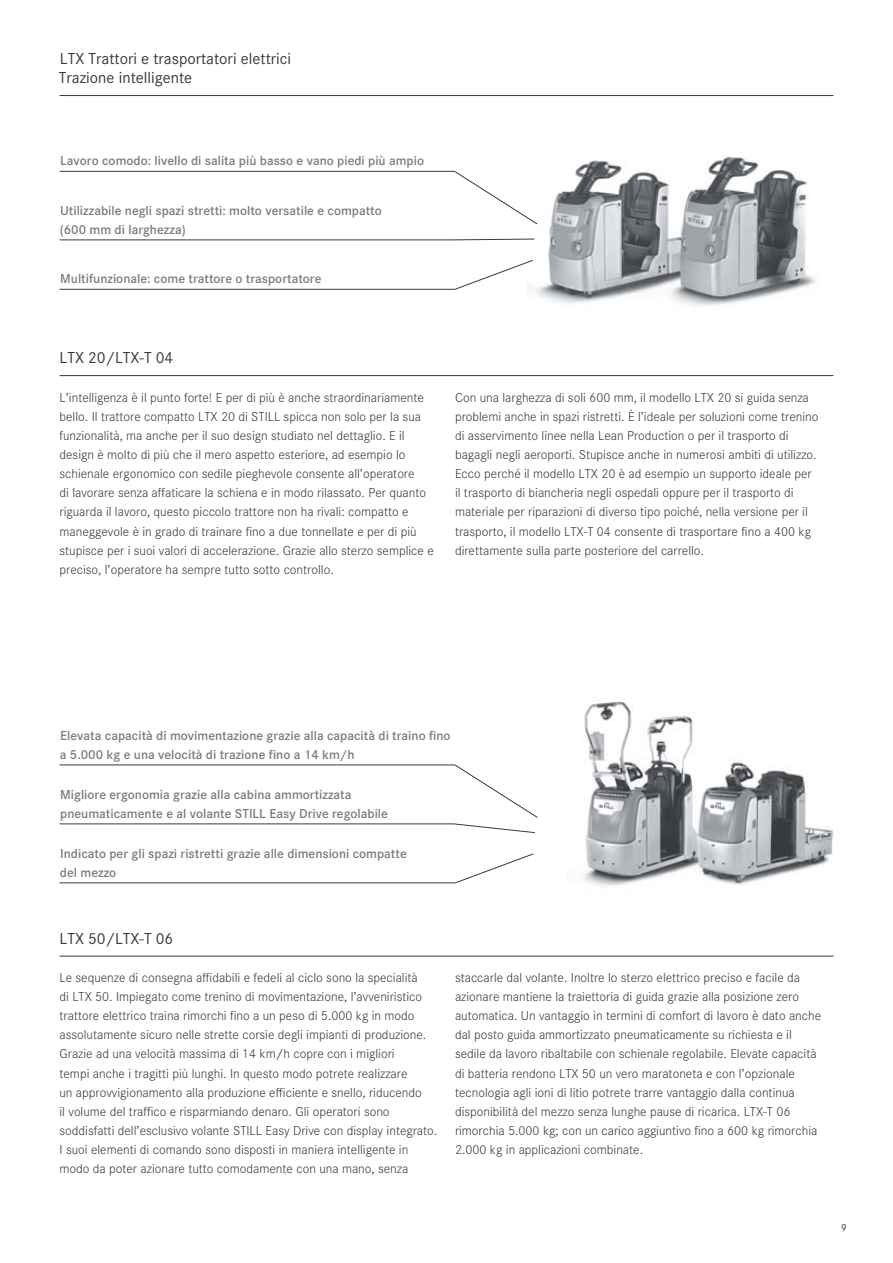
<style>
.page{position:relative;width:893px;height:1263px;background:#fff}
.page>*{position:absolute;margin:0;border:0;box-sizing:border-box;transform-origin:0 0}
.t1{font:16.5px/19.2px "Corporate S";color:#383a3b}
.t2{font:300 13.5px/19.2px "Corporate S";color:#383a3b}
.t3{font:600 13.5px/18.8px "Corporate S";color:#787b7f}
.t4{font:10.5px "Corporate S";color:#383a3b}
</style>
<div class="page">
<img style="left:526px;top:96px;width:307px;height:210px">
<img style="left:582px;top:701px;width:252px;height:185px">
<hr style="left:60px;top:95px;width:773px;height:1px;background:#383a3b">
<hr style="left:60px;top:171px;width:395px;height:1px;background:#383a3b">
<hr style="left:60px;top:765px;width:395px;height:1px;background:#383a3b">
<hr style="left:60px;top:240px;width:395px;height:1px;background:#383a3b">
<hr style="left:60px;top:824px;width:395px;height:1px;background:#383a3b">
<hr style="left:60px;top:289px;width:395px;height:1px;background:#383a3b">
<hr style="left:60px;top:882px;width:395px;height:1px;background:#383a3b">
<svg style="left:454px;top:239px;width:81px;height:1px"></svg>
<svg style="left:455px;top:260px;width:78px;height:30px"></svg>
<svg style="left:454px;top:171px;width:84px;height:53px"></svg>
<svg style="left:455px;top:824px;width:80px;height:9px"></svg>
<svg style="left:454px;top:853px;width:80px;height:30px"></svg>
<svg style="left:454px;top:764px;width:84px;height:54px"></svg>
<hr style="left:60px;top:375px;width:773px;height:1px;background:#383a3b">
<hr style="left:60px;top:956px;width:773px;height:1px;background:#383a3b">
<p class="t1" style="left:59px;top:48px;width:234px">LTX Trattori e trasportatori elettrici<br>Trazione intelligente</p>
<p class="t3" style="left:60px;top:150px;width:365px">Lavoro comodo: livello di salita più basso e vano piedi più ampio</p>
<p class="t3" style="left:60px;top:200px;width:324px">Utilizzabile negli spazi stretti: molto versatile e compatto (600 mm di larghezza)</p>
<p class="t3" style="left:60px;top:268px;width:263px">Multifunzionale: come trattore o trasportatore</p>
<p class="t1" style="left:60px;top:347px;width:115px">LTX 20/LTX-T 04</p>
<p class="t2" style="left:60px;top:387px;width:376px">L’intelligenza è il punto forte! E per di più è anche straordinariamente bello. Il trattore compatto LTX 20 di STILL spicca non solo per la sua funzionalità, ma anche per il suo design studiato nel dettaglio. E il design è molto di più che il mero aspetto esteriore, ad esempio lo schienale ergonomico con sedile pieghevole consente all’operatore<br>di lavorare senza affaticare la schiena e in modo rilassato. Per quanto riguarda il lavoro, questo piccolo trattore non ha rivali: compatto e maneggevole è in grado di trainare fino a due tonnellate e per di più stupisce per i suoi valori di accelerazione. Grazie allo sterzo semplice e preciso, l’operatore ha sempre tutto sotto controllo.</p>
<p class="t2" style="left:455px;top:387px;width:365px">Con una larghezza di soli 600 mm, il modello LTX 20 si guida senza problemi anche in spazi ristretti. È l’ideale per soluzioni come trenino di asservimento linee nella Lean Production o per il trasporto di bagagli negli aeroporti. Stupisce anche in numerosi ambiti di utilizzo.<br>Ecco perché il modello LTX 20 è ad esempio un supporto ideale per il trasporto di biancheria negli ospedali oppure per il trasporto di materiale per riparazioni di diverso tipo poiché, nella versione per il trasporto, il modello LTX-T 04 consente di trasportare fino a 400 kg direttamente sulla parte posteriore del carrello.</p>
<p class="t3" style="left:60px;top:725px;width:392px">Elevata capacità di movimentazione grazie alla capacità di traino fino a 5.000 kg e una velocità di trazione fino a 14 km/h</p>
<p class="t3" style="left:60px;top:784px;width:329px">Migliore ergonomia grazie alla cabina ammortizzata pneumaticamente e al volante STILL Easy Drive regolabile</p>
<p class="t3" style="left:60px;top:843px;width:348px">Indicato per gli spazi ristretti grazie alle dimensioni compatte del mezzo</p>
<p class="t1" style="left:60px;top:927px;width:115px">LTX 50/LTX-T 06</p>
<p class="t2" style="left:60px;top:967px;width:379px">Le sequenze di consegna affidabili e fedeli al ciclo sono la specialità<br>di LTX 50. Impiegato come trenino di movimentazione, l’avveniristico trattore elettrico traina rimorchi fino a un peso di 5.000 kg in modo assolutamente sicuro nelle strette corsie degli impianti di produzione.<br>Grazie ad una velocità massima di 14 km/h copre con i migliori<br>tempi anche i tragitti più lunghi. In questo modo potrete realizzare<br>un approvvigionamento alla produzione efficiente e snello, riducendo<br>il volume del traffico e risparmiando denaro. Gli operatori sono soddisfatti dell’esclusivo volante STILL Easy Drive con display integrato.<br>I suoi elementi di comando sono disposti in maniera intelligente in modo da poter azionare tutto comodamente con una mano, senza</p>
<p class="t2" style="left:455px;top:967px;width:368px">staccarle dal volante. Inoltre lo sterzo elettrico preciso e facile da azionare mantiene la traiettoria di guida grazie alla posizione zero automatica. Un vantaggio in termini di comfort di lavoro è dato anche dal posto guida ammortizzato pneumaticamente su richiesta e il sedile da lavoro ribaltabile con schienale regolabile. Elevate capacità di batteria rendono LTX 50 un vero maratoneta e con l’opzionale tecnologia agli ioni di litio potrete trarre vantaggio dalla continua disponibilità del mezzo senza lunghe pause di ricarica. LTX-T 06 rimorchia 5.000 kg; con un carico aggiuntivo fino a 600 kg rimorchia 2.000 kg in applicazioni combinate.</p>
<p class="t4" style="left:841px;top:1219px;width:7px">9</p>
</div>
